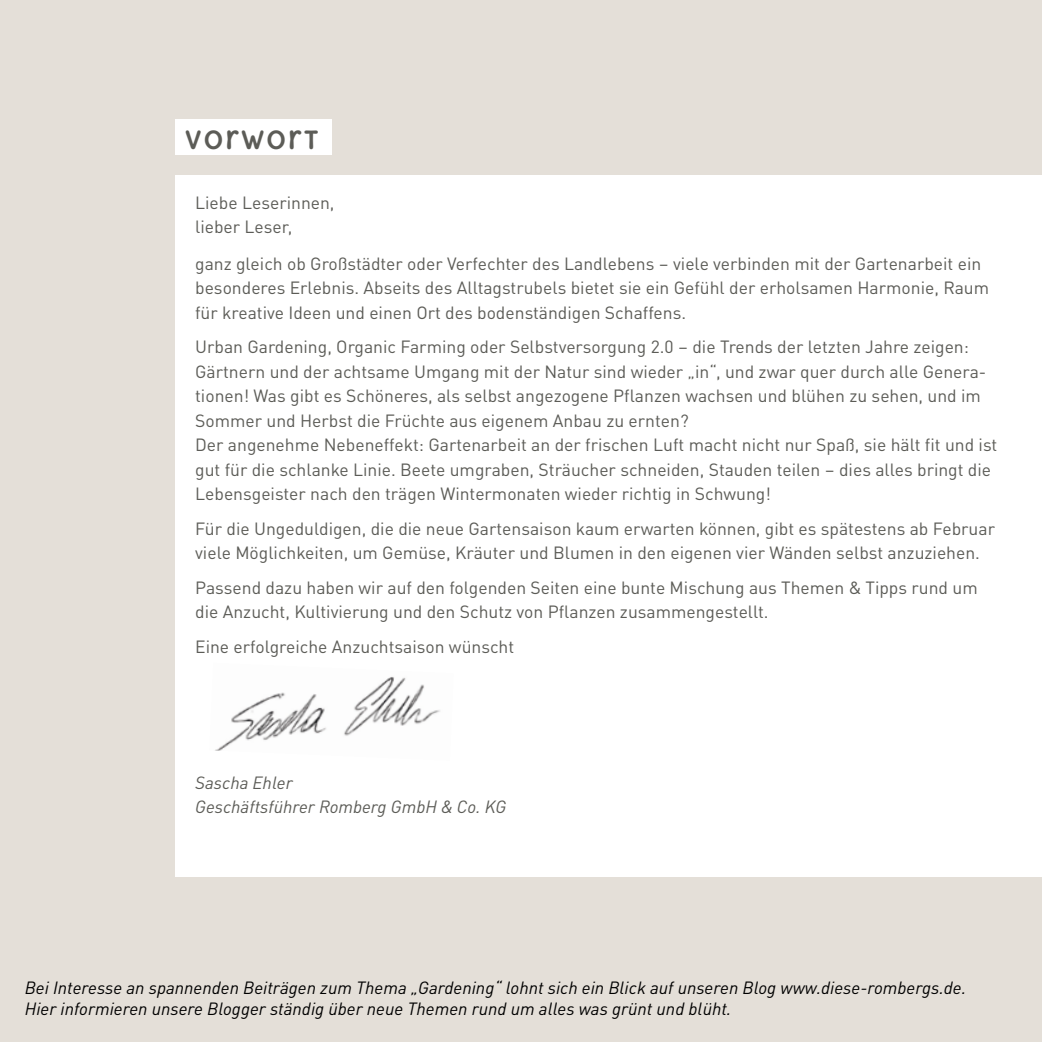
<style>
.page{position:relative;width:1042px;height:1042px;background:#e4dfd8}
.page>*{position:absolute;margin:0;border:0;box-sizing:border-box;transform-origin:0 0}
.t1{font:700 24.5px "Delius Unicase";letter-spacing:.075em;color:#5c5c57}
.t2{font:17.5px/24.5px "DIN Pro";color:#5c5c57}
.t3{font:italic 17.5px/21px "DIN Pro";color:#000}
.t4{font:italic 17.5px/24.5px "DIN Pro";color:#5c5c57}
.t5{font:17.5px "Delius Unicase";color:#000}
</style>
<div class="page">
<div style="left:175px;top:175px;width:867px;height:701px;background:#fff"></div>
<img style="left:215px;top:676px;width:225px;height:75px">
<div style="left:175px;top:119px;width:156px;height:35px;background:#fff"></div>
<h1 class="t1" style="left:185px;top:124px;width:135px">VORWORT</h1>
<p class="t2" style="left:195px;top:189px;width:141px">Liebe Leserinnen, lieber Leser,</p>
<p class="t2" style="left:195px;top:250px;width:795px">ganz gleich ob Großstädter oder Verfechter des Landlebens – viele verbinden mit der Gartenarbeit ein besonderes Erlebnis. Abseits des Alltagstrubels bietet sie ein Gefühl der erholsamen Harmonie, Raum für kreative Ideen und einen Ort des bodenständigen Schaffens.</p>
<p class="t2" style="left:195px;top:333px;width:804px">Urban Gardening, Organic Farming oder Selbstversorgung 2.0 – die Trends der letzten Jahre zeigen:<br>Gärtnern und der achtsame Umgang mit der Natur sind wieder „in“, und zwar quer durch alle Genera&shy;tionen! Was gibt es Schöneres, als selbst angezogene Pflanzen wachsen und blühen zu sehen, und im Sommer und Herbst die Früchte aus eigenem Anbau zu ernten?<br>Der angenehme Nebeneffekt: Gartenarbeit an der frischen Luft macht nicht nur Spaß, sie hält fit und ist gut für die schlanke Linie. Beete umgraben, Sträucher schneiden, Stauden teilen – dies alles bringt die Lebensgeister nach den trägen Wintermonaten wieder richtig in Schwung!</p>
<p class="t2" style="left:195px;top:515px;width:801px">Für die Ungeduldigen, die die neue Gartensaison kaum erwarten können, gibt es spätestens ab Februar viele Möglichkeiten, um Gemüse, Kräuter und Blumen in den eigenen vier Wänden selbst anzuziehen.</p>
<p class="t2" style="left:195px;top:574px;width:784px">Passend dazu haben wir auf den folgenden Seiten eine bunte Mischung aus Themen &amp; Tipps rund um die Anzucht, Kultivierung und den Schutz von Pflanzen zusammengestellt.</p>
<p class="t2" style="left:195px;top:633px;width:321px">Eine erfolgreiche Anzuchtsaison wünscht</p>
<p class="t4" style="left:195px;top:769px;width:313px">Sascha Ehler<br>Geschäftsführer Romberg GmbH &amp; Co. KG</p>
<p class="t3" style="left:25px;top:976px;width:943px">Bei Interesse an spannenden Beiträgen zum Thema „Gardening“ lohnt sich ein Blick auf unseren Blog www.diese-rombergs.de.<br>Hier informieren unsere Blogger ständig über neue Themen rund um alles was grünt und blüht.</p>
<p class="t5" style="left:25px;top:998px;width:12px">2</p>
</div>
